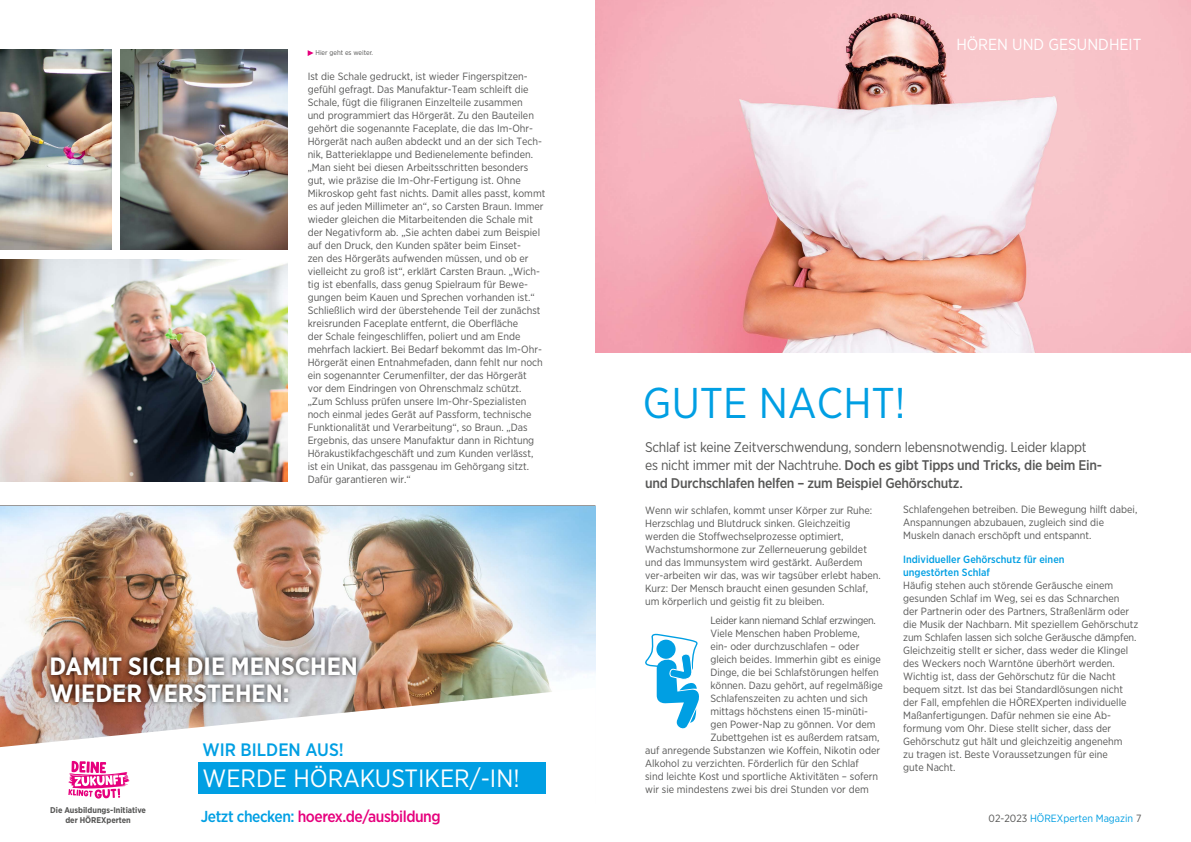
<style>
.page{position:relative;width:1191px;height:842px;background:#fff}
.page>*{position:absolute;margin:0;border:0;box-sizing:border-box;transform-origin:0 0}
.t1{font:43px "Gotham Narrow";color:#009fe3}
.t2{font:700 25px/27px "Gotham Narrow";color:#fff}
.t3{font:25px "Gotham Narrow";color:#fff}
.t4{font:500 18px "Gotham Narrow";color:#009fe3}
.t5{font:16px "Gotham Narrow";color:#fff}
.t6{font:500 15.9px "Gotham Narrow";letter-spacing:-.03em;color:#e6007d}
.t7{font:14px/18px "Gotham Narrow";letter-spacing:-.02em;color:#575756}
.t8{font:10.5px/13px "Gotham Narrow";color:#575756}
.t9{font:500 10.5px/13px "Gotham Narrow";color:#009fe3}
.t10{font:10.5px "Gotham Narrow";letter-spacing:-.03em;color:#575756}
.t11{font:10.5px "Gotham Narrow";color:#009fe3}
.t12{font:700 8.4px/10px "Gotham Narrow";color:#575756;text-align:center}
.t13{font:7px "Gotham Narrow";color:#575756}
.s1{color:#009fe3}
.s2{font-weight:500}
.s3{color:#575756}
</style>
<div class="page">
<img style="left:595px;top:0;width:596px;height:353px">
<svg style="left:645px;top:633px;width:54px;height:96px"></svg>
<div style="left:656px;top:640px;width:19px;height:19px;background:#009fe3;border-radius:50%"></div>
<img style="left:120px;top:50px;width:168px;height:199px">
<img style="left:0;top:50px;width:111px;height:200px">
<svg style="left:308px;top:50px;width:5px;height:6px"></svg>
<img style="left:0;top:259px;width:288px;height:223px">
<hr style="left:0;top:505px;width:595px;height:1px;background:#706f6f">
<img style="left:0;top:506px;width:595px;height:181px">
<svg style="left:0;top:687px;width:552px;height:107px"></svg>
<div style="left:46px;top:652px;width:315px;height:55px;background:#000;opacity:.85"></div>
<div style="left:198px;top:762px;width:348px;height:31px;background:#009fe3"></div>
<svg style="left:68px;top:761px;width:62px;height:38px"></svg>
<p class="t13" style="left:315px;top:48px;width:59px">Hier geht es weiter.</p>
<p class="t8" style="left:308px;top:69px;width:239px">Ist die Schale gedruckt, ist wieder Fingerspitzen&shy;gefühl gefragt. Das Manufaktur-Team schleift die Schale, fügt die filigranen Einzelteile zusammen<br>und programmiert das Hörgerät. Zu den Bauteilen gehört die sogenannte Faceplate, die das Im-Ohr-Hörgerät nach außen abdeckt und an der sich Tech&shy;nik, Batterieklappe und Bedienelemente befinden. „Man sieht bei diesen Arbeitsschritten besonders gut, wie präzise die Im-Ohr-Fertigung ist. Ohne Mikroskop geht fast nichts. Damit alles passt, kommt es auf jeden Millimeter an“, so Carsten Braun. Immer wieder gleichen die Mitarbeitenden die Schale mit der Negativform ab. „Sie achten dabei zum Beispiel auf den Druck, den Kunden später beim Einset-<br>zen des Hörgeräts aufwenden müssen, und ob er vielleicht zu groß ist“, erklärt Carsten Braun. „Wich&shy;tig ist ebenfalls, dass genug Spielraum für Bewe&shy;gungen beim Kauen und Sprechen vorhanden ist.“ Schließlich wird der überstehende Teil der zunächst kreisrunden Faceplate entfernt, die Oberfläche<br>der Schale feingeschliffen, poliert und am Ende mehrfach lackiert. Bei Bedarf bekommt das Im-Ohr-Hörgerät einen Entnahmefaden, dann fehlt nur noch ein sogenannter Cerumenfilter, der das Hörgerät<br>vor dem Eindringen von Ohrenschmalz schützt. „Zum Schluss prüfen unsere Im-Ohr-Spezialisten noch einmal jedes Gerät auf Passform, technische Funktionalität und Verarbeitung“, so Braun. „Das Ergebnis, das unsere Manufaktur dann in Richtung Hörakustikfachgeschäft und zum Kunden verlässt, ist ein Unikat, das passgenau im Gehörgang sitzt.<br>Dafür garantieren wir.“</p>
<h2 class="t2" style="left:50px;top:652px;width:310px">DAMIT SICH DIE MENSCHEN<br>WIEDER VERSTEHEN:</h2>
<h3 class="t4" style="left:202px;top:738px;width:143px">WIR BILDEN AUS!</h3>
<h2 class="t3" style="left:202px;top:763px;width:319px">WERDE HÖRAKUSTIKER/-IN!</h2>
<p class="t12" style="left:50px;top:805px;width:97px">Die Ausbildungs-Initiative der HÖREXperten</p>
<h3 class="t6" style="left:201px;top:807px;width:241px"><span class="s1">Jetzt checken:</span> hoerex.de/ausbildung</h3>
<h3 class="t5" style="left:956px;top:34px;width:186px">HÖREN UND GESUNDHEIT</h3>
<h1 class="t1" style="left:643px;top:376px;width:264px">GUTE NACHT!</h1>
<h3 class="t7" style="left:645px;top:437px;width:458px">Schlaf ist keine Zeitverschwendung, sondern lebensnotwendig. Leider klappt es nicht immer mit der Nachtruhe. <span class="s2">Doch es gibt Tipps und Tricks, die beim Ein&shy;und Durchschlafen helfen – zum Beispiel Gehörschutz.</span></h3>
<p class="t8" style="left:645px;top:504px;width:237px">Wenn wir schlafen, kommt unser Körper zur Ruhe:<br>Herzschlag und Blutdruck sinken. Gleichzeitig werden die Stoffwechselprozesse optimiert, Wachstumshormone zur Zellerneuerung gebildet und das Immunsystem wird gestärkt. Außerdem ver-arbeiten wir das, was wir tagsüber erlebt haben.<br>Kurz: Der Mensch braucht einen gesunden Schlaf, um körperlich und geistig fit zu bleiben.</p>
<p class="t10" style="left:710px;top:614px;width:167px">Leider kann niemand Schlaf erzwingen.</p>
<p class="t8" style="left:710px;top:627px;width:151px">Viele Menschen haben Probleme,</p>
<p class="t8" style="left:710px;top:640px;width:150px">ein- oder durchzuschlafen – oder</p>
<p class="t8" style="left:710px;top:653px;width:172px">gleich beides. Immerhin gibt es einige</p>
<p class="t8" style="left:710px;top:666px;width:170px">Dinge, die bei Schlafstörungen helfen</p>
<p class="t8" style="left:710px;top:679px;width:174px">können. Dazu gehört, auf regelmäßige</p>
<p class="t8" style="left:710px;top:692px;width:159px">Schlafenszeiten zu achten und sich</p>
<p class="t8" style="left:710px;top:705px;width:159px">mittags höchstens einen 15-minüti-</p>
<p class="t8" style="left:710px;top:718px;width:167px">gen Power-Nap zu gönnen. Vor dem</p>
<p class="t8" style="left:710px;top:731px;width:170px">Zubettgehen ist es außerdem ratsam,</p>
<p class="t8" style="left:645px;top:744px;width:237px">auf anregende Substanzen wie Koffein, Nikotin oder</p>
<p class="t8" style="left:645px;top:757px;width:215px">Alkohol zu verzichten. Förderlich für den Schlaf</p>
<p class="t8" style="left:645px;top:770px;width:235px">sind leichte Kost und sportliche Aktivitäten – sofern</p>
<p class="t8" style="left:645px;top:783px;width:225px">wir sie mindestens zwei bis drei Stunden vor dem</p>
<p class="t8" style="left:903px;top:503px;width:236px">Schlafengehen betreiben. Die Bewegung hilft dabei,<br>Anspannungen abzubauen, zugleich sind die<br>Muskeln danach erschöpft und entspannt.</p>
<p class="t9" style="left:903px;top:553px;width:163px">Individueller Gehörschutz für einen ungestörten Schlaf</p>
<p class="t8" style="left:903px;top:579px;width:237px">Häufig stehen auch störende Geräusche einem gesunden Schlaf im Weg, sei es das Schnarchen<br>der Partnerin oder des Partners, Straßenlärm oder die Musik der Nachbarn. Mit speziellem Gehörschutz zum Schlafen lassen sich solche Geräusche dämpfen.<br>Gleichzeitig stellt er sicher, dass weder die Klingel des Weckers noch Warntöne überhört werden.<br>Wichtig ist, dass der Gehörschutz für die Nacht bequem sitzt. Ist das bei Standardlösungen nicht der Fall, empfehlen die HÖREXperten individuelle Maßanfertigungen. Dafür nehmen sie eine Ab&shy;formung vom Ohr. Diese stellt sicher, dass der Gehörschutz gut hält und gleichzeitig angenehm<br>zu tragen ist. Beste Voraussetzungen für eine<br>gute Nacht.</p>
<p class="t11" style="left:988px;top:812px;width:154px"><span class="s3">02-2023</span> HÖREXperten Magazin <span class="s3">7</span></p>
</div>
